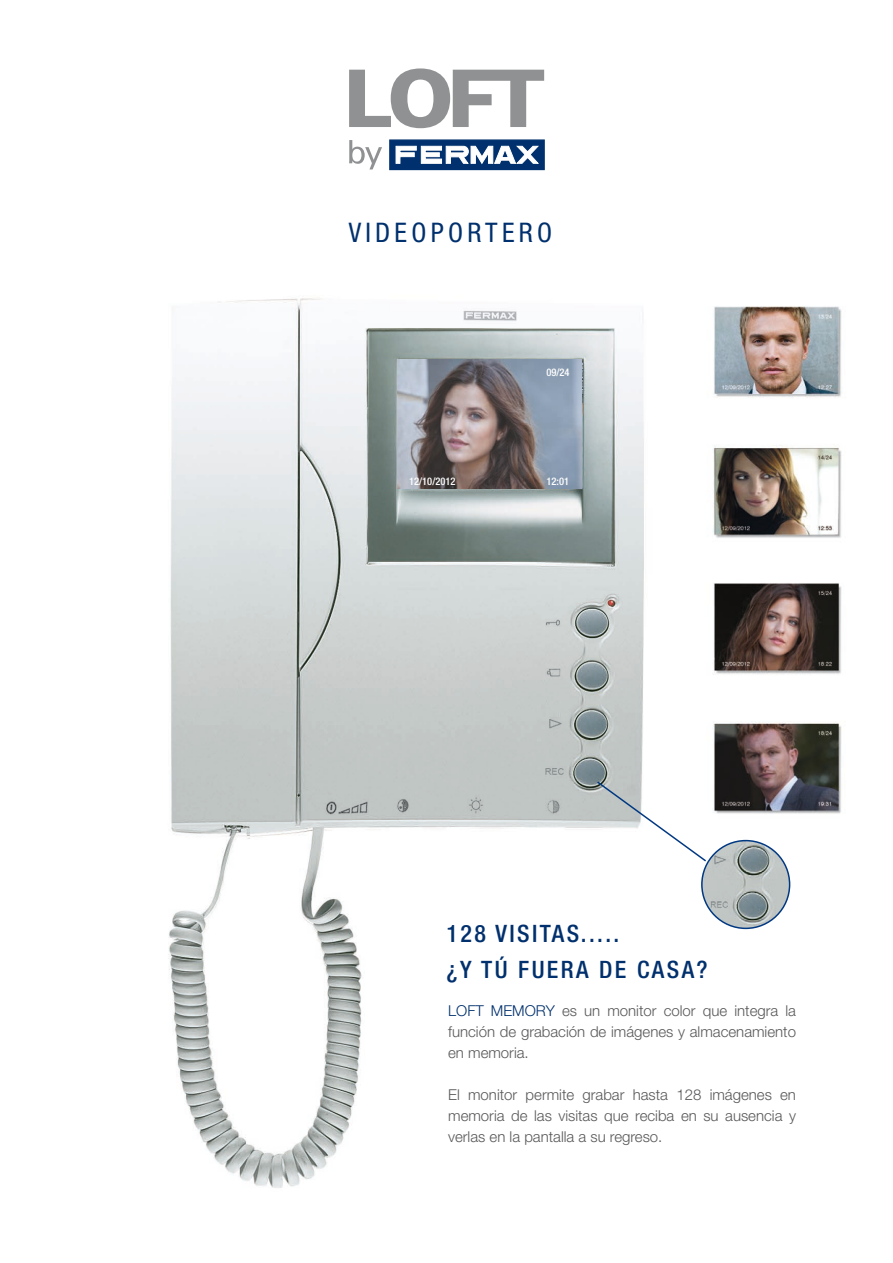
<style>
.page{position:relative;width:893px;height:1263px;background:#fff}
.page>*{position:absolute;margin:0;border:0;box-sizing:border-box;transform-origin:0 0}
.t1{font:condensed 27px "Helvetica Neue LT Std";letter-spacing:.16em;color:#00306d}
.t2{font:500 condensed 24px/36px "Helvetica Neue LT Std";letter-spacing:.1em;color:#00306d}
.t3{font:300 15px/21px "Helvetica Neue LT Std";color:#58585a;text-align:justify}
.t4{font:500 condensed 10.5px "Helvetica Neue LT Std";color:#fff}
.s1{color:#00306d}
</style>
<div class="page">
<img style="left:168px;top:298px;width:476px;height:890px">
<img style="left:713px;top:306px;width:129px;height:508px">
<svg style="left:349px;top:140px;width:33px;height:29px"></svg>
<svg style="left:349px;top:68px;width:195px;height:60px"></svg>
<div style="left:389px;top:139px;width:156px;height:31px;background:#00306d;border:1px solid #00306d"></div>
<svg style="left:395px;top:145px;width:144px;height:20px"></svg>
<svg style="left:595px;top:780px;width:196px;height:150px"></svg>
<img style="left:397px;top:360px;width:185px;height:129px">
<h1 class="t1" style="left:349px;top:216px;width:205px">VIDEOPORTERO</h1>
<p class="t4" style="left:546px;top:366px;width:25px">09/24</p>
<p class="t4" style="left:409px;top:475px;width:48px">12/10/2012</p>
<p class="t4" style="left:546px;top:475px;width:24px">12:01</p>
<h2 class="t2" style="left:446px;top:915px;width:263px">128 VISITAS.....<br>¿Y TÚ FUERA DE CASA?</h2>
<p class="t3" style="left:448px;top:1000px;width:349px"><span class="s1">LOFT MEMORY</span> es un monitor color que integra la función de grabación de imágenes y almacenamiento en memoria.</p>
<p class="t3" style="left:448px;top:1084px;width:349px">El monitor permite grabar hasta 128 imágenes en memoria de las visitas que reciba en su ausencia y verlas en la pantalla a su regreso.</p>
</div>
